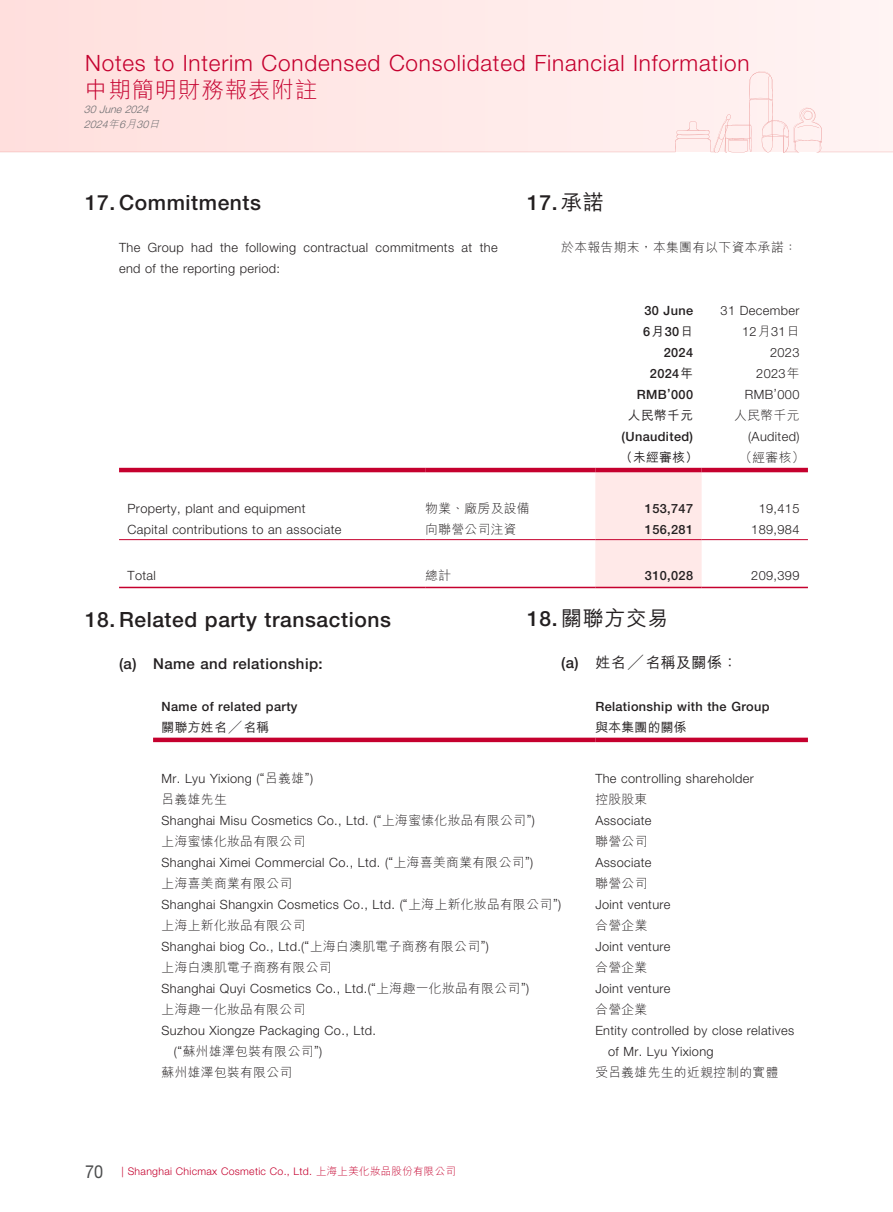
<style>
.page{position:relative;width:893px;height:1212px;background:#fff}
.page>*{position:absolute;margin:0;border:0;box-sizing:border-box;transform-origin:0 0}
.t1{font:300 22.5px "Helvetica Neue LT Std";letter-spacing:.035em;color:#c5002e}
.t2{font:300 22.5px "M Hei HK";letter-spacing:.035em;color:#c5002e}
.t3{font:500 21px "Helvetica Neue LT Std";letter-spacing:.03em;color:#231f20}
.t4{font:500 21px "M Hei HK";letter-spacing:.03em;color:#231f20}
.t5{font:500 15px "Helvetica Neue LT Std";letter-spacing:.03em;color:#231f20}
.t6{font:500 15px "M Hei HK";letter-spacing:.03em;color:#231f20}
.t7{font:300 12.75px/21px "Helvetica Neue LT Std";letter-spacing:.03em;color:#231f20}
.t8{font:300 12.75px "M Hei HK";letter-spacing:.03em;color:#231f20}
.t9{font:500 12.75px "Helvetica Neue LT Std";letter-spacing:.03em;color:#231f20}
.t10{font:500 12.75px "M Hei HK";letter-spacing:.03em;color:#231f20}
.t11{font:300 10.5px "Helvetica Neue LT Std";letter-spacing:.03em;color:#c5002e}
.t12{font:italic 300 10.5px/14.7px "Helvetica Neue LT Std";color:#6c6d70}
.s1{font-family:"M Hei HK"}
.s2{font-family:"Helvetica Neue LT Std"}
.s3{font-weight:400;font-size:18px;color:#4b4c4d}
</style>
<div class="page">
<div style="left:0;top:0;width:893px;height:152px;background:#ffeae8"></div>
<svg style="left:0;top:71px;width:893px;height:82px"></svg>
<div style="left:595px;top:472px;width:107px;height:115px;background:#ffe9e8"></div>
<hr style="left:119px;top:468px;width:306px;height:4px;background:#c5002e">
<hr style="left:425px;top:468px;width:170px;height:4px;background:#c5002e">
<hr style="left:595px;top:468px;width:107px;height:4px;background:#c5002e">
<hr style="left:702px;top:468px;width:106px;height:4px;background:#c5002e">
<hr style="left:119px;top:539px;width:306px;height:1px;background:#c5002e">
<hr style="left:425px;top:539px;width:170px;height:1px;background:#c5002e">
<hr style="left:595px;top:539px;width:107px;height:1px;background:#c5002e">
<hr style="left:702px;top:539px;width:106px;height:1px;background:#c5002e">
<hr style="left:119px;top:587px;width:306px;height:1px;background:#c5002e">
<hr style="left:425px;top:587px;width:170px;height:1px;background:#c5002e">
<hr style="left:595px;top:587px;width:107px;height:1px;background:#c5002e">
<hr style="left:702px;top:587px;width:106px;height:1px;background:#c5002e">
<hr style="left:153px;top:738px;width:442px;height:4px;background:#c5002e">
<hr style="left:595px;top:738px;width:213px;height:4px;background:#c5002e">
<h1 class="t1" style="left:85px;top:49px;width:666px">Notes to Interim Condensed Consolidated Financial Information</h1>
<h1 class="t2" style="left:85px;top:78px;width:234px">中期簡明財務報表附註</h1>
<p class="t12" style="left:84px;top:102px;width:80px">30June2024<br>2024<span class="s1">年</span>6<span class="s1">月</span>30<span class="s1">日</span></p>
<h2 class="t3" style="left:85px;top:190px;width:178px">17. Commitments</h2>
<p class="t7" style="left:119px;top:237px;width:380px">The Group had the following contractual commitments at the end of the reporting period:</p>
<h2 class="t3" style="left:527px;top:190px;width:78px">17. <span class="s1">承諾</span></h2>
<p class="t8" style="left:561px;top:241px;width:237px">於本報告期末，本集團有以下資本承諾：</p>
<p class="t9" style="left:644px;top:303px;width:50px">30 June</p>
<p class="t7" style="left:721px;top:300px;width:80px">31 December</p>
<p class="t9" style="left:643px;top:324px;width:51px">6<span class="s1">月</span>30<span class="s1">日</span></p>
<p class="t7" style="left:742px;top:321px;width:59px">12<span class="s1">月</span>31<span class="s1">日</span></p>
<p class="t9" style="left:664px;top:345px;width:31px">2024</p>
<p class="t7" style="left:770px;top:342px;width:31px">2023</p>
<p class="t9" style="left:650px;top:366px;width:45px">2024<span class="s1">年</span></p>
<p class="t7" style="left:756px;top:363px;width:45px">2023<span class="s1">年</span></p>
<p class="t9" style="left:637px;top:387px;width:58px">RMB’000</p>
<p class="t7" style="left:745px;top:384px;width:56px">RMB’000</p>
<p class="t10" style="left:628px;top:406px;width:67px">人民幣千元</p>
<p class="t8" style="left:734px;top:409px;width:67px">人民幣千元</p>
<p class="t9" style="left:622px;top:429px;width:73px">(Unaudited)</p>
<p class="t7" style="left:748px;top:426px;width:53px">(Audited)</p>
<p class="t10" style="left:620px;top:448px;width:80px">（未經審核）</p>
<p class="t8" style="left:739px;top:451px;width:67px">（經審核）</p>
<p class="t7" style="left:128px;top:497px;width:180px">Property, plant and equipment</p>
<p class="t8" style="left:425px;top:501px;width:106px">物業、廠房及設備</p>
<p class="t9" style="left:645px;top:500px;width:50px">153,747</p>
<p class="t7" style="left:759px;top:497px;width:42px">19,415</p>
<p class="t7" style="left:128px;top:518px;width:215px">Capital contributions to an associate</p>
<p class="t8" style="left:425px;top:522px;width:93px">向聯營公司注資</p>
<p class="t9" style="left:645px;top:521px;width:50px">156,281</p>
<p class="t7" style="left:751px;top:518px;width:50px">189,984</p>
<p class="t7" style="left:128px;top:565px;width:30px">Total</p>
<p class="t8" style="left:425px;top:569px;width:27px">總計</p>
<p class="t9" style="left:645px;top:568px;width:50px">310,028</p>
<p class="t7" style="left:751px;top:565px;width:50px">209,399</p>
<h2 class="t3" style="left:85px;top:607px;width:307px">18. Related party transactions</h2>
<p class="t5" style="left:119px;top:655px;width:205px">(a) Name and relationship:</p>
<p class="t9" style="left:162px;top:699px;width:137px">Name of related party</p>
<p class="t9" style="left:595px;top:699px;width:176px">Relationship with the Group</p>
<p class="t10" style="left:162px;top:718px;width:109px">關聯方姓名╱名稱</p>
<p class="t10" style="left:595px;top:718px;width:93px">與本集團的關係</p>
<p class="t7" style="left:162px;top:767px;width:153px">Mr. Lyu Yixiong (“<span class="s1">呂義雄</span>”)</p>
<p class="t7" style="left:595px;top:767px;width:160px">The controlling shareholder</p>
<p class="t8" style="left:162px;top:792px;width:67px">呂義雄先生</p>
<p class="t8" style="left:595px;top:792px;width:54px">控股股東</p>
<p class="t7" style="left:162px;top:809px;width:375px">Shanghai Misu Cosmetics Co., Ltd. (“<span class="s1">上海蜜愫化妝品有限公司</span>”)</p>
<p class="t7" style="left:595px;top:809px;width:58px">Associate</p>
<p class="t8" style="left:162px;top:834px;width:145px">上海蜜愫化妝品有限公司</p>
<p class="t8" style="left:595px;top:834px;width:54px">聯營公司</p>
<p class="t7" style="left:162px;top:851px;width:373px">Shanghai Ximei Commercial Co., Ltd. (“<span class="s1">上海喜美商業有限公司</span>”)</p>
<p class="t7" style="left:595px;top:851px;width:58px">Associate</p>
<p class="t8" style="left:162px;top:876px;width:132px">上海喜美商業有限公司</p>
<p class="t8" style="left:595px;top:876px;width:54px">聯營公司</p>
<p class="t7" style="left:162px;top:893px;width:401px">Shanghai Shangxin Cosmetics Co., Ltd. (“<span class="s1">上海上新化妝品有限公司</span>”)</p>
<p class="t7" style="left:595px;top:893px;width:77px">Joint venture</p>
<p class="t8" style="left:162px;top:918px;width:145px">上海上新化妝品有限公司</p>
<p class="t8" style="left:595px;top:918px;width:54px">合營企業</p>
<p class="t7" style="left:162px;top:935px;width:329px">Shanghai biog Co., Ltd.(“<span class="s1">上海白澳肌電子商務有限公司</span>”)</p>
<p class="t7" style="left:595px;top:935px;width:77px">Joint venture</p>
<p class="t8" style="left:162px;top:960px;width:172px">上海白澳肌電子商務有限公司</p>
<p class="t8" style="left:595px;top:960px;width:54px">合營企業</p>
<p class="t7" style="left:162px;top:977px;width:369px">Shanghai Quyi Cosmetics Co., Ltd.(“<span class="s1">上海趣一化妝品有限公司</span>”)</p>
<p class="t7" style="left:595px;top:977px;width:77px">Joint venture</p>
<p class="t8" style="left:162px;top:1002px;width:145px">上海趣一化妝品有限公司</p>
<p class="t8" style="left:595px;top:1002px;width:54px">合營企業</p>
<p class="t7" style="left:162px;top:1019px;width:216px">Suzhou Xiongze Packaging Co., Ltd.</p>
<p class="t8" style="left:174px;top:1044px;width:150px"><span class="s2">(“</span>蘇州雄澤包裝有限公司<span class="s2">”)</span></p>
<h2 class="t4" style="left:527px;top:603px;width:143px"><span class="s2">18.</span> 關聯方交易</h2>
<p class="t6" style="left:561px;top:651px;width:178px"><span class="s2">(a)</span> 姓名╱名稱及關係：</p>
<p class="t7" style="left:608px;top:1019px;width:188px;text-indent:-13px">Entity controlled by close relatives of Mr. Lyu Yixiong</p>
<p class="t8" style="left:162px;top:1065px;width:132px">蘇州雄澤包裝有限公司</p>
<p class="t8" style="left:595px;top:1065px;width:185px">受呂義雄先生的近親控制的實體</p>
<p class="t11" style="left:85px;top:1165px;width:372px"><span class="s3">70</span> | Shanghai Chicmax Cosmetic Co., Ltd. <span class="s1">上海上美化妝品股份有限公司</span></p>
</div>
